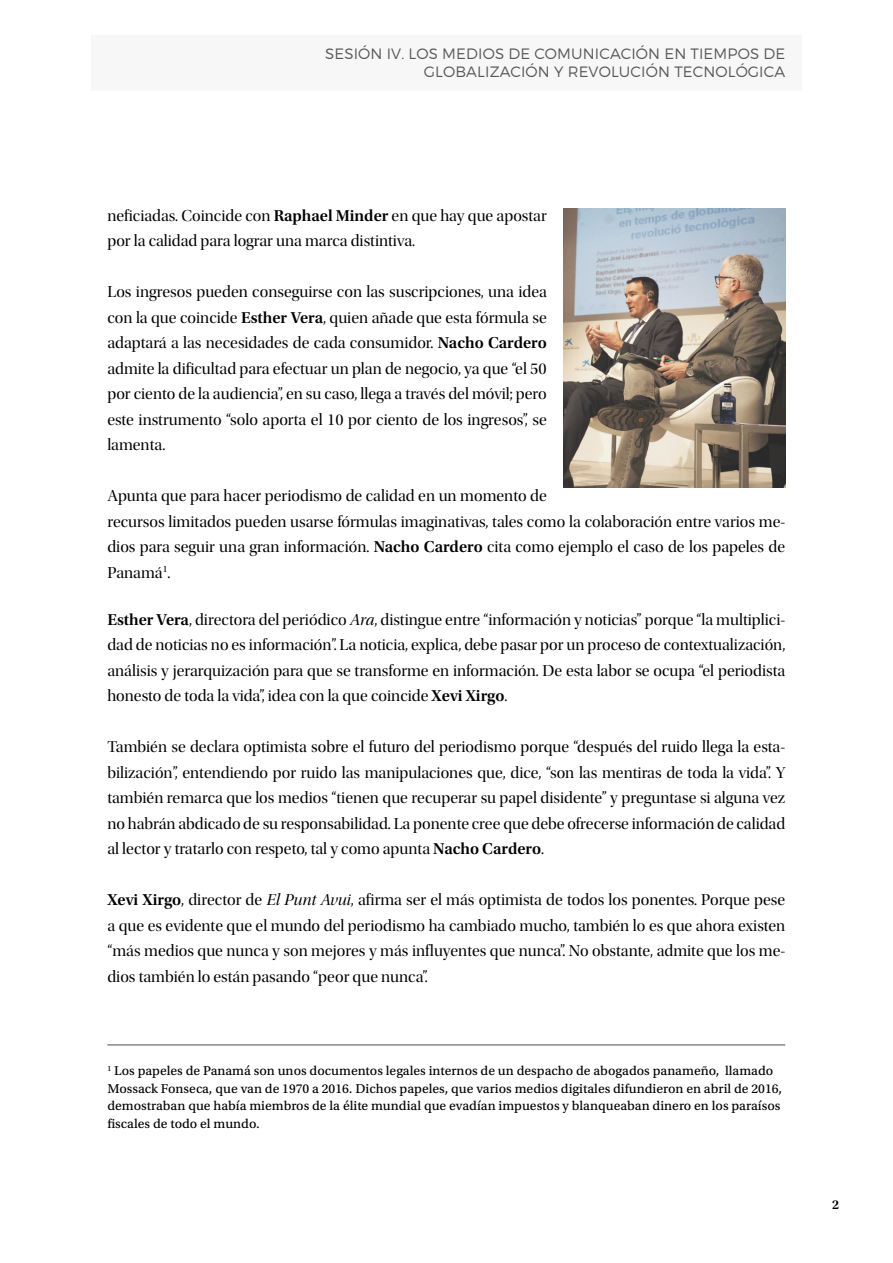
<style>
.page{position:relative;width:893px;height:1263px;background:#fff}
.page>*{position:absolute;margin:0;border:0;box-sizing:border-box;transform-origin:0 0}
.t1{font:16.5px/25.5px "Utopia Std Disp";color:#000;text-align:justify}
.t2{font:300 15px/18px "Montserrat";letter-spacing:.01em;color:#575756;text-align:right}
.t3{font:13.5px/17.7px "Utopia Std Capt";color:#000}
.t4{font:13.5px "Utopia Std Semibold Subh";color:#000}
.s1{font-family:"Utopia Std Semibold Subh"}
.s2{font-family:"Utopia Std Disp It"}
</style>
<div class="page">
<hr style="left:107px;top:1044px;width:678px;height:2px;background:#878787">
<img style="left:564px;top:209px;width:221px;height:278px">
<div style="left:91px;top:35px;width:710px;height:55px;background:#f7f7f7"></div>
<p class="t2" style="left:325px;top:44px;width:462px">SESIÓN IV. LOS MEDIOS DE COMUNICACIÓN EN TIEMPOS DE<br>GLOBALIZACIÓN Y REVOLUCIÓN TECNOLÓGICA</p>
<p class="t1" style="left:107px;top:203px;width:441px">neficiadas. Coincide con <span class="s1">Raphael Minder</span> en que hay que apostar por la calidad para lograr una marca distintiva.</p>
<p class="t1" style="left:107px;top:279px;width:441px">Los ingresos pueden conseguirse con las suscripciones, una idea con la que coincide <span class="s1">Esther Vera</span>, quien añade que esta fórmula se adaptará a las necesidades de cada consumidor. <span class="s1">Nacho Cardero </span>admite la dificultad para efectuar un plan de negocio, ya que “el 50 por ciento de la audiencia”, en su caso, llega a través del móvil; pero este instrumento “solo aporta el 10 por ciento de los ingresos”, se lamenta.</p>
<p class="t1" style="left:107px;top:483px;width:679px;text-align:left">Apunta que para hacer periodismo de calidad en un momento de<br>recursos limitados pueden usarse fórmulas imaginativas, tales como la colaboración entre varios me&shy;dios para seguir una gran información. <span class="s1">Nacho Cardero</span> cita como ejemplo el caso de los papeles de Panamá<sup>1</sup>.</p>
<p class="t1" style="left:107px;top:607px;width:679px"><span class="s1">Esther Vera</span>, directora del periódico <span class="s2">Ara</span>, distingue entre “información y noticias” porque “la multiplici&shy;dad de noticias no es información”. La noticia, explica, debe pasar por un proceso de contextualización, análisis y jerarquización para que se transforme en información. De esta labor se ocupa “el periodista honesto de toda la vida”, idea con la que coincide <span class="s1">Xevi Xirgo</span>.</p>
<p class="t1" style="left:107px;top:734px;width:679px">También se declara optimista sobre el futuro del periodismo porque “después del ruido llega la esta&shy;bilización”, entendiendo por ruido las manipulaciones que, dice, “son las mentiras de toda la vida”. Y también remarca que los medios “tienen que recuperar su papel disidente” y preguntase si alguna vez no habrán abdicado de su responsabilidad. La ponente cree que debe ofrecerse información de calidad al lector y tratarlo con respeto, tal y como apunta <span class="s1">Nacho Cardero</span>.</p>
<p class="t1" style="left:107px;top:887px;width:679px"><span class="s1">Xevi Xirgo</span>, director de <span class="s2">El Punt Avui</span>, afirma ser el más optimista de todos los ponentes. Porque pese a que es evidente que el mundo del periodismo ha cambiado mucho, también lo es que ahora existen “más medios que nunca y son mejores y más influyentes que nunca”. No obstante, admite que los me&shy;dios también lo están pasando “peor que nunca”.</p>
<p class="t3" style="left:107px;top:1062px;width:676px"><sup>1</sup> Los papeles de Panamá son unos documentos legales internos de un despacho de abogados panameño, llamado Mossack Fonseca, que van de 1970 a 2016. Dichos papeles, que varios medios digitales difundieron en abril de 2016, demostraban que había miembros de la élite mundial que evadían impuestos y blanqueaban dinero en los paraísos fiscales de todo el mundo.</p>
<p class="t4" style="left:832px;top:1197px;width:8px">2</p>
</div>
